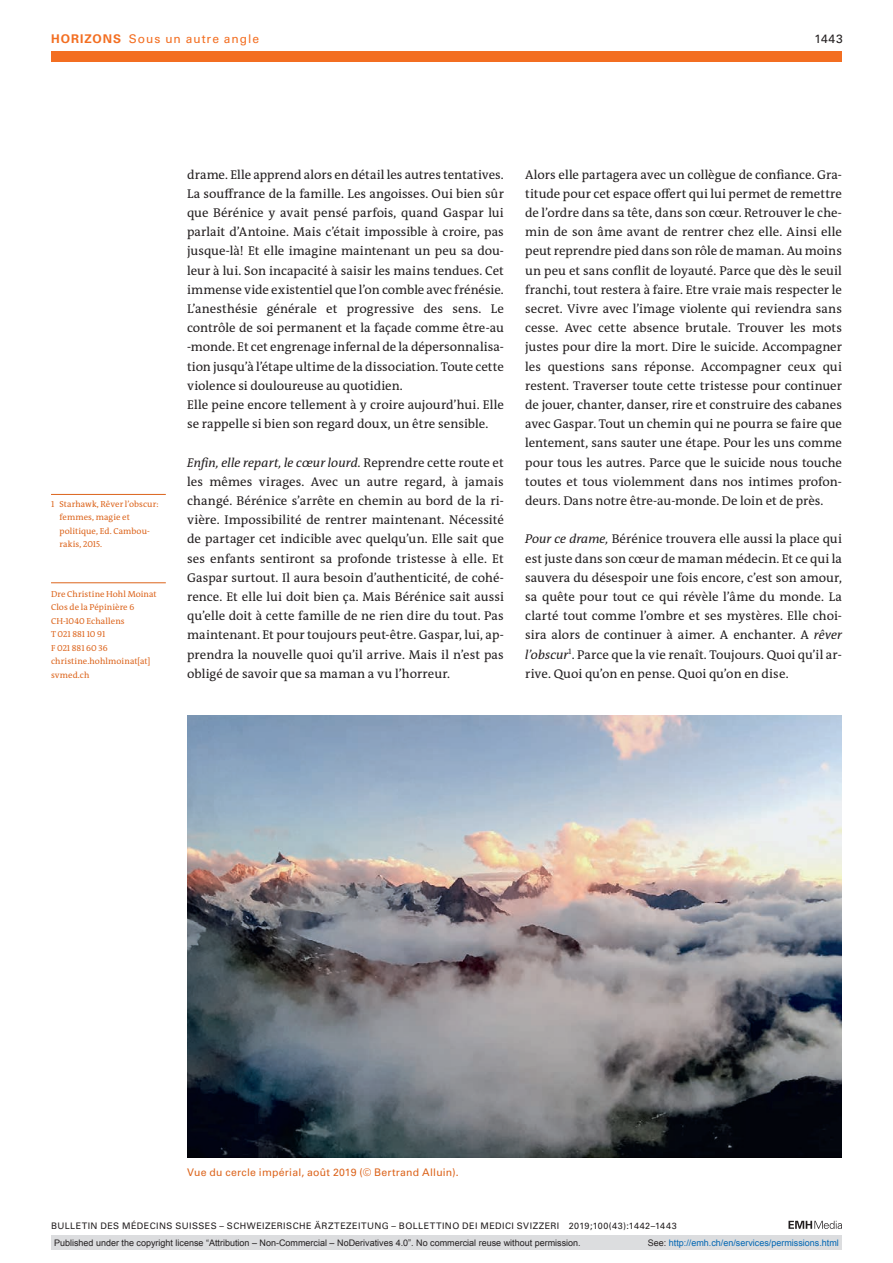
<style>
.page{position:relative;width:893px;height:1263px;background:#fff}
.page>*{position:absolute;margin:0;border:0;box-sizing:border-box;transform-origin:0 0}
.t1{font:12.75px/19.2px "The Antiqua B W5 Plain";color:#231f20;text-align:justify}
.t2{font:12px "Univers LT Std";letter-spacing:.08em;color:#f36e21}
.t3{font:12px "Univers LT Std";color:#231f20}
.t4{font:10.5px "Univers LT Std";letter-spacing:.02em;color:#dc641c}
.t5{font:9px "Arial";color:#231f20}
.t6{font:9px "Univers LT Std";letter-spacing:.05em;color:#231f20}
.t7{font:9px "Arial";color:#0166b3}
.t8{font:8.7px/13.5px "The Antiqua B W5 Plain";letter-spacing:.005em;color:#dc641c}
.s1{font-weight:700}
.s2{font-style:italic}
.s3{color:#231f20}
</style>
<div class="page">
<svg style="left:788px;top:1221px;width:54px;height:8px"></svg>
<img style="left:187px;top:715px;width:655px;height:443px">
<hr style="left:51px;top:582px;width:115px;height:1px;background:#dc641c">
<hr style="left:51px;top:494px;width:115px;height:1px;background:#dc641c">
<div style="left:51px;top:51px;width:791px;height:11px;background:#f36e21"></div>
<div style="left:51px;top:1235px;width:791px;height:15px;background:#dcdddf"></div>
<p class="t2" style="left:51px;top:31px;width:209px"><span class="s1">HORIZONS</span> Sous un autre angle</p>
<p class="t3" style="left:814px;top:31px;width:30px">1443</p>
<p class="t8" style="left:60px;top:497px;width:101px;text-indent:-9px">1 Starhawk, Rêver l’obscur: femmes, magie et politique, Ed. Cambou&shy;rakis, 2015.</p>
<p class="t8" style="left:51px;top:587px;width:107px">Dre Christine Hohl Moinat<br>Clos de la Pépinière 6<br>CH-1040 Echallens<br>T 021 881 10 91<br>F 021 881 60 36 christine.hohlmoinat[at] svmed.ch</p>
<p class="t1" style="left:187px;top:165px;width:318px;text-align:left">drame. Elle apprend alors en détail les autres tentatives.<br>La souffrance de la famille. Les angoisses. Oui bien sûr que Bérénice y avait pensé parfois, quand Gaspar lui parlait d’Antoine. Mais c’était impossible à croire, pas jusque-là! Et elle imagine maintenant un peu sa dou&shy;leur à lui. Son incapacité à saisir les mains tendues. Cet immense vide existentiel que l’on comble avec frénésie.<br>L’anesthésie générale et progressive des sens. Le contrôle de soi permanent et la façade comme être-au -monde. Et cet engrenage infernal de la dépersonnalisa&shy;tion jusqu’à l’étape ultime de la dissociation. Toute cette violence si douloureuse au quotidien.<br>Elle peine encore tellement à y croire aujourd’hui. Elle se rappelle si bien son regard doux, un être sensible.</p>
<p class="t1" style="left:187px;top:453px;width:318px"><span class="s2">Enfin, elle repart, le cœur lourd.</span> Reprendre cette route et les mêmes virages. Avec un autre regard, à jamais changé. Bérénice s’arrête en chemin au bord de la ri&shy;vière. Impossibilité de rentrer maintenant. Nécessité de partager cet indicible avec quelqu’un. Elle sait que ses enfants sentiront sa profonde tristesse à elle. Et Gaspar surtout. Il aura besoin d’authenticité, de cohé&shy;rence. Et elle lui doit bien ça. Mais Bérénice sait aussi qu’elle doit à cette famille de ne rien dire du tout. Pas maintenant. Et pour toujours peut-être. Gaspar, lui, ap&shy;prendra la nouvelle quoi qu’il arrive. Mais il n’est pas obligé de savoir que sa maman a vu l’horreur.</p>
<p class="t1" style="left:525px;top:165px;width:318px">Alors elle partagera avec un collègue de confiance. Gra&shy;titude pour cet espace offert qui lui permet de remettre de l’ordre dans sa tête, dans son cœur. Retrouver le che&shy;min de son âme avant de rentrer chez elle. Ainsi elle peut reprendre pied dans son rôle de maman. Au moins un peu et sans conflit de loyauté. Parce que dès le seuil franchi, tout restera à faire. Etre vraie mais respecter le secret. Vivre avec l’image violente qui reviendra sans cesse. Avec cette absence brutale. Trouver les mots justes pour dire la mort. Dire le suicide. Accompagner les questions sans réponse. Accompagner ceux qui restent. Traverser toute cette tristesse pour continuer de jouer, chanter, danser, rire et construire des cabanes avec Gaspar. Tout un chemin qui ne pourra se faire que lentement, sans sauter une étape. Pour les uns comme pour tous les autres. Parce que le suicide nous touche toutes et tous violemment dans nos intimes profon&shy;deurs. Dans notre être-au-monde. De loin et de près.</p>
<p class="t1" style="left:525px;top:530px;width:318px"><span class="s2">Pour ce drame,</span> Bérénice trouvera elle aussi la place qui est juste dans son cœur de maman médecin. Et ce qui la sauvera du désespoir une fois encore, c’est son amour, sa quête pour tout ce qui révèle l’âme du monde. La clarté tout comme l’ombre et ses mystères. Elle choi&shy;sira alors de continuer à aimer. A enchanter. A <span class="s2">rêver l’obscur</span><sup>1</sup>. Parce que la vie renaît. Toujours. Quoi qu’il ar&shy;rive. Quoi qu’on en pense. Quoi qu’on en dise.</p>
<p class="t4" style="left:187px;top:1166px;width:273px">Vue du cercle impérial, août 2019 (© Bertrand Alluin).</p>
<p class="t6" style="left:51px;top:1220px;width:627px">BULLETIN DES MÉDECINS SUISSES – SCHWEIZERISCHE ÄRZTEZEITUNG – BOLLETTINO DEI MEDICI SVIZZERI 2019;100(43):1442–1443</p>
<p class="t5" style="left:54px;top:1237px;width:528px">Published under the copyright license “Attribution – Non-Commercial – NoDerivatives 4.0”. No commercial reuse without permission.</p>
<p class="t7" style="left:648px;top:1237px;width:193px"><span class="s3">See:</span> http://emh.ch/en/services/permissions.html</p>
</div>
